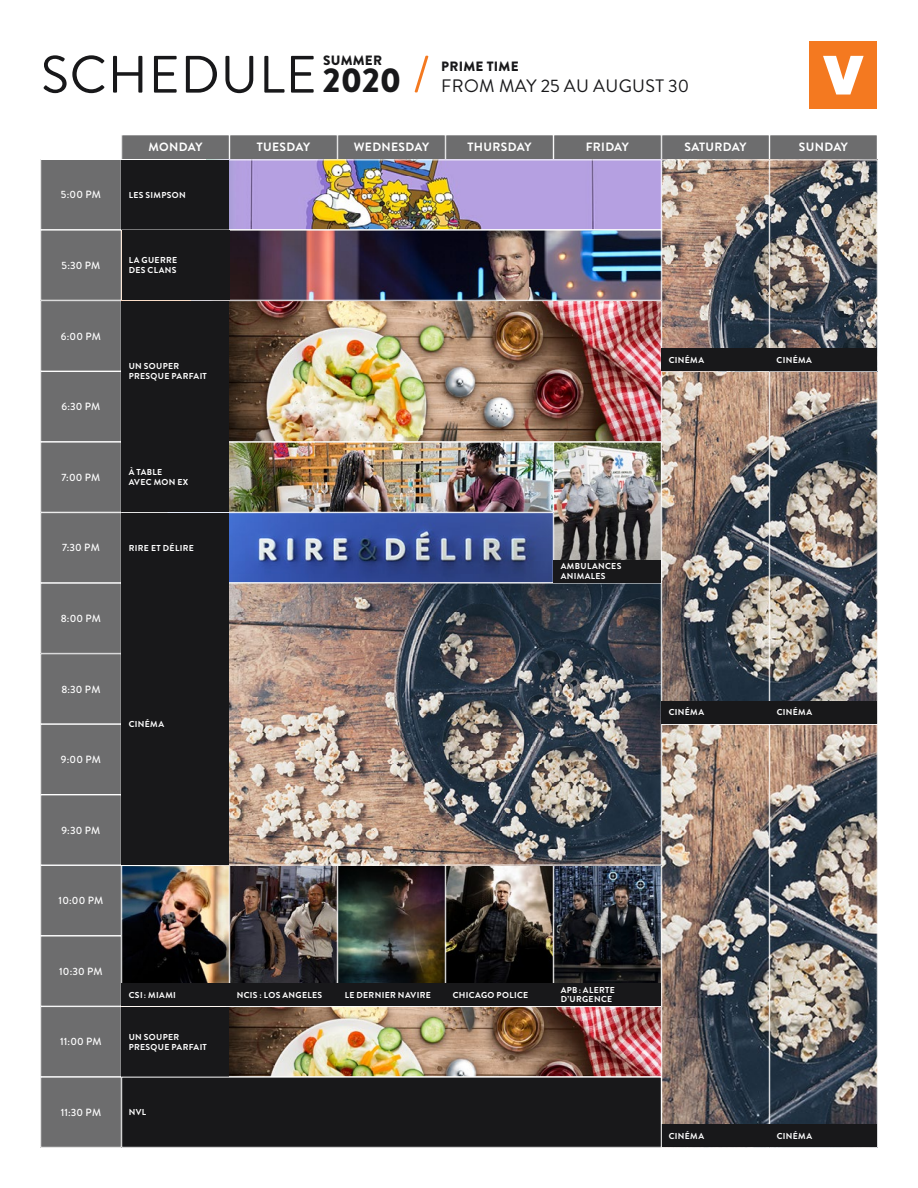
<style>
.page{position:relative;width:918px;height:1188px;background:#fff}
.page>*{position:absolute;margin:0;border:0;box-sizing:border-box;transform-origin:0 0}
.t1{font:52.5px "Brandon Grotesque";letter-spacing:.015em;color:#18181a}
.t2{font:18px "Brandon Grotesque";letter-spacing:.02em;color:#18181a}
.t3{font:900 13.5px "Brandon Grotesque";letter-spacing:.02em;color:#18181a}
.t4{font:700 12px "Brandon Grotesque";letter-spacing:.03em;color:#fff}
.t5{font:500 10.5px "Brandon Grotesque";letter-spacing:.015em;color:#fff}
.t6{font:700 8.7px/9.8px "Brandon Grotesque";letter-spacing:.04em;color:#fff}
.s1{font-weight:900;font-size:34.5px}
</style>
<div class="page">
<svg style="left:415px;top:56px;width:13px;height:36px"></svg>
<div style="left:770px;top:135px;width:107px;height:25px;background:#6d6d6e"></div>
<div style="left:554px;top:135px;width:107px;height:25px;background:#6d6d6e"></div>
<div style="left:554px;top:135px;width:108px;height:25px;border:1px solid #fff"></div>
<div style="left:230px;top:135px;width:107px;height:25px;background:#6d6d6e"></div>
<div style="left:230px;top:135px;width:108px;height:25px;border:1px solid #fff"></div>
<div style="left:662px;top:135px;width:107px;height:25px;background:#6d6d6e"></div>
<div style="left:662px;top:135px;width:108px;height:25px;border:1px solid #fff"></div>
<div style="left:338px;top:135px;width:107px;height:25px;background:#6d6d6e"></div>
<div style="left:446px;top:135px;width:107px;height:25px;background:#6d6d6e"></div>
<div style="left:446px;top:135px;width:108px;height:25px;border:1px solid #fff"></div>
<div style="left:122px;top:135px;width:107px;height:25px;background:#6d6d6e"></div>
<div style="left:122px;top:135px;width:108px;height:25px;border:1px solid #fff"></div>
<div style="left:41px;top:301px;width:80px;height:70px;background:#6d6d6e"></div>
<div style="left:40px;top:300px;width:82px;height:71px;border:1px solid #fff"></div>
<div style="left:41px;top:160px;width:80px;height:70px;background:#6d6d6e"></div>
<div style="left:40px;top:159px;width:82px;height:71px;border:1px solid #fff"></div>
<div style="left:41px;top:372px;width:80px;height:70px;background:#6d6d6e"></div>
<div style="left:40px;top:371px;width:82px;height:71px;border:1px solid #fff"></div>
<div style="left:41px;top:230px;width:80px;height:70px;background:#6d6d6e"></div>
<div style="left:40px;top:230px;width:82px;height:70px;border:1px solid #fff"></div>
<div style="left:41px;top:795px;width:80px;height:70px;background:#6d6d6e"></div>
<div style="left:41px;top:442px;width:80px;height:70px;background:#6d6d6e"></div>
<div style="left:41px;top:865px;width:80px;height:71px;background:#6d6d6e"></div>
<div style="left:40px;top:865px;width:82px;height:71px;border:1px solid #fff"></div>
<div style="left:41px;top:513px;width:80px;height:70px;background:#6d6d6e"></div>
<div style="left:40px;top:512px;width:82px;height:71px;border:1px solid #fff"></div>
<div style="left:41px;top:936px;width:80px;height:70px;background:#6d6d6e"></div>
<div style="left:40px;top:936px;width:82px;height:70px;border:1px solid #fff"></div>
<div style="left:41px;top:583px;width:80px;height:70px;background:#6d6d6e"></div>
<div style="left:40px;top:583px;width:82px;height:71px;border:1px solid #fff"></div>
<div style="left:41px;top:1007px;width:80px;height:70px;background:#6d6d6e"></div>
<div style="left:40px;top:1006px;width:82px;height:71px;border:1px solid #fff"></div>
<div style="left:41px;top:654px;width:80px;height:70px;background:#6d6d6e"></div>
<div style="left:40px;top:654px;width:82px;height:70px;border:1px solid #fff"></div>
<div style="left:41px;top:1077px;width:80px;height:70px;background:#6d6d6e"></div>
<div style="left:40px;top:1077px;width:82px;height:71px;border:1px solid #fff"></div>
<div style="left:41px;top:724px;width:80px;height:71px;background:#6d6d6e"></div>
<div style="left:40px;top:724px;width:82px;height:71px;border:1px solid #fff"></div>
<div style="left:810px;top:41px;width:67px;height:68px;background:#f47920"></div>
<svg style="left:823px;top:56px;width:41px;height:39px"></svg>
<img style="left:556px;top:444px;width:104px;height:116px">
<div style="left:554px;top:442px;width:108px;height:141px;border:1px solid #fff"></div>
<img style="left:124px;top:867px;width:104px;height:116px">
<div style="left:122px;top:865px;width:108px;height:141px;border:1px solid #fff"></div>
<img style="left:340px;top:867px;width:104px;height:116px">
<div style="left:338px;top:865px;width:108px;height:141px;border:1px solid #fff"></div>
<img style="left:232px;top:867px;width:104px;height:116px">
<div style="left:230px;top:865px;width:108px;height:141px;border:1px solid #fff"></div>
<img style="left:448px;top:867px;width:104px;height:116px">
<div style="left:446px;top:865px;width:108px;height:141px;border:1px solid #fff"></div>
<img style="left:556px;top:867px;width:104px;height:116px">
<div style="left:554px;top:865px;width:108px;height:141px;border:1px solid #fff"></div>
<img style="left:664px;top:726px;width:104px;height:398px">
<div style="left:662px;top:724px;width:108px;height:424px;border:1px solid #fff"></div>
<img style="left:772px;top:726px;width:104px;height:398px">
<div style="left:770px;top:724px;width:108px;height:424px;border:1px solid #fff"></div>
<img style="left:664px;top:373px;width:104px;height:328px">
<div style="left:662px;top:371px;width:108px;height:353px;border:1px solid #fff"></div>
<img style="left:772px;top:373px;width:104px;height:328px">
<div style="left:770px;top:371px;width:108px;height:353px;border:1px solid #fff"></div>
<img style="left:664px;top:162px;width:104px;height:186px">
<div style="left:662px;top:160px;width:108px;height:211px;border:1px solid #fff"></div>
<img style="left:772px;top:162px;width:104px;height:186px">
<div style="left:770px;top:160px;width:108px;height:211px;border:1px solid #fff"></div>
<img style="left:229px;top:444px;width:323px;height:66px">
<div style="left:122px;top:442px;width:432px;height:70px;border:1px solid #fff"></div>
<svg style="left:229px;top:514px;width:323px;height:67px;background:#435ba2"></svg>
<div style="left:122px;top:512px;width:432px;height:71px;border:1px solid #fff"></div>
<img style="left:229px;top:302px;width:431px;height:138px">
<div style="left:122px;top:300px;width:540px;height:142px;border:1px solid #fff"></div>
<img style="left:229px;top:1008px;width:431px;height:67px">
<div style="left:122px;top:1006px;width:540px;height:71px;border:1px solid #fff"></div>
<img style="left:229px;top:585px;width:431px;height:278px">
<img style="left:229px;top:162px;width:431px;height:66px">
<div style="left:122px;top:160px;width:540px;height:70px;border:1px solid #fff"></div>
<div style="left:554px;top:560px;width:107px;height:23px;background:#18181a"></div>
<div style="left:122px;top:983px;width:107px;height:23px;background:#18181a"></div>
<div style="left:338px;top:983px;width:107px;height:23px;background:#18181a"></div>
<div style="left:230px;top:983px;width:107px;height:23px;background:#18181a"></div>
<div style="left:446px;top:983px;width:107px;height:23px;background:#18181a"></div>
<div style="left:554px;top:983px;width:107px;height:23px;background:#18181a"></div>
<div style="left:662px;top:1124px;width:107px;height:23px;background:#18181a"></div>
<div style="left:770px;top:1124px;width:107px;height:23px;background:#18181a"></div>
<div style="left:662px;top:701px;width:107px;height:23px;background:#18181a"></div>
<div style="left:770px;top:701px;width:107px;height:23px;background:#18181a"></div>
<div style="left:662px;top:348px;width:107px;height:23px;background:#18181a"></div>
<div style="left:770px;top:348px;width:107px;height:23px;background:#18181a"></div>
<div style="left:122px;top:442px;width:107px;height:70px;background:#18181a"></div>
<div style="left:122px;top:513px;width:107px;height:70px;background:#18181a"></div>
<div style="left:122px;top:301px;width:107px;height:141px;background:#18181a"></div>
<div style="left:122px;top:1007px;width:107px;height:70px;background:#18181a"></div>
<div style="left:122px;top:583px;width:107px;height:282px;background:#18181a"></div>
<div style="left:122px;top:160px;width:107px;height:70px;background:#18181a"></div>
<div style="left:122px;top:1077px;width:539px;height:70px;background:#18181a"></div>
<div style="left:122px;top:1077px;width:540px;height:71px;border:1px solid #fff"></div>
<img style="left:229px;top:232px;width:431px;height:66px">
<div style="left:122px;top:230px;width:107px;height:70px;background:#18181a"></div>
<h1 class="t1" style="left:41px;top:38px;width:277px">SCHEDULE</h1>
<h3 class="t3" style="left:323px;top:51px;width:61px">SUMMER</h3>
<h3 class="t3" style="left:441px;top:57px;width:79px">PRIME TIME</h3>
<h2 class="t2" style="left:323px;top:74px;width:368px"><span class="s1">2020</span> FROM MAY 25 AU AUGUST 30</h2>
<p class="t5" style="left:61px;top:187px;width:41px">5:00 PM</p>
<p class="t5" style="left:61px;top:258px;width:40px">5:30 PM</p>
<p class="t5" style="left:61px;top:329px;width:42px">6:00 PM</p>
<p class="t5" style="left:61px;top:399px;width:40px">6:30 PM</p>
<p class="t5" style="left:62px;top:470px;width:40px">7:00 PM</p>
<p class="t5" style="left:62px;top:541px;width:39px">7:30 PM</p>
<p class="t5" style="left:61px;top:611px;width:42px">8:00 PM</p>
<p class="t5" style="left:61px;top:682px;width:41px">8:30 PM</p>
<p class="t5" style="left:61px;top:752px;width:41px">9:00 PM</p>
<p class="t5" style="left:62px;top:823px;width:40px">9:30 PM</p>
<p class="t5" style="left:59px;top:893px;width:46px">10:00 PM</p>
<p class="t5" style="left:59px;top:964px;width:45px">10:30 PM</p>
<p class="t5" style="left:60px;top:1034px;width:43px">11:00 PM</p>
<p class="t5" style="left:61px;top:1105px;width:42px">11:30 PM</p>
<h3 class="t4" style="left:148px;top:139px;width:55px">MONDAY</h3>
<h3 class="t4" style="left:257px;top:139px;width:55px">TUESDAY</h3>
<h3 class="t4" style="left:354px;top:139px;width:77px">WEDNESDAY</h3>
<h3 class="t4" style="left:468px;top:139px;width:65px">THURSDAY</h3>
<h3 class="t4" style="left:586px;top:139px;width:45px">FRIDAY</h3>
<h3 class="t4" style="left:684px;top:139px;width:64px">SATURDAY</h3>
<h3 class="t4" style="left:799px;top:139px;width:51px">SUNDAY</h3>
<p class="t6" style="left:129px;top:190px;width:59px">LES SIMPSON</p>
<p class="t6" style="left:129px;top:256px;width:50px">LA GUERRE<br>DES CLANS</p>
<p class="t6" style="left:129px;top:362px;width:80px">UN SOUPER<br>PRESQUE PARFAIT</p>
<p class="t6" style="left:129px;top:468px;width:61px">À TABLE<br>AVEC MON EX</p>
<p class="t6" style="left:129px;top:543px;width:67px">RIRE ET DÉLIRE</p>
<p class="t6" style="left:129px;top:719px;width:37px">CINÉMA</p>
<p class="t6" style="left:669px;top:355px;width:37px">CINÉMA</p>
<p class="t6" style="left:777px;top:355px;width:37px">CINÉMA</p>
<p class="t6" style="left:561px;top:562px;width:62px">AMBULANCES<br>ANIMALES</p>
<p class="t6" style="left:669px;top:708px;width:37px">CINÉMA</p>
<p class="t6" style="left:777px;top:708px;width:37px">CINÉMA</p>
<p class="t6" style="left:129px;top:990px;width:49px">CSI: MIAMI</p>
<p class="t6" style="left:237px;top:990px;width:87px">NCIS : LOS ANGELES</p>
<p class="t6" style="left:345px;top:990px;width:88px">LE DERNIER NAVIRE</p>
<p class="t6" style="left:453px;top:990px;width:77px">CHICAGO POLICE</p>
<p class="t6" style="left:561px;top:985px;width:56px">APB: ALERTE<br>D’URGENCE</p>
<p class="t6" style="left:129px;top:1032px;width:80px">UN SOUPER<br>PRESQUE PARFAIT</p>
<p class="t6" style="left:129px;top:1107px;width:19px">NVL</p>
<p class="t6" style="left:669px;top:1131px;width:37px">CINÉMA</p>
<p class="t6" style="left:777px;top:1131px;width:37px">CINÉMA</p>
</div>
